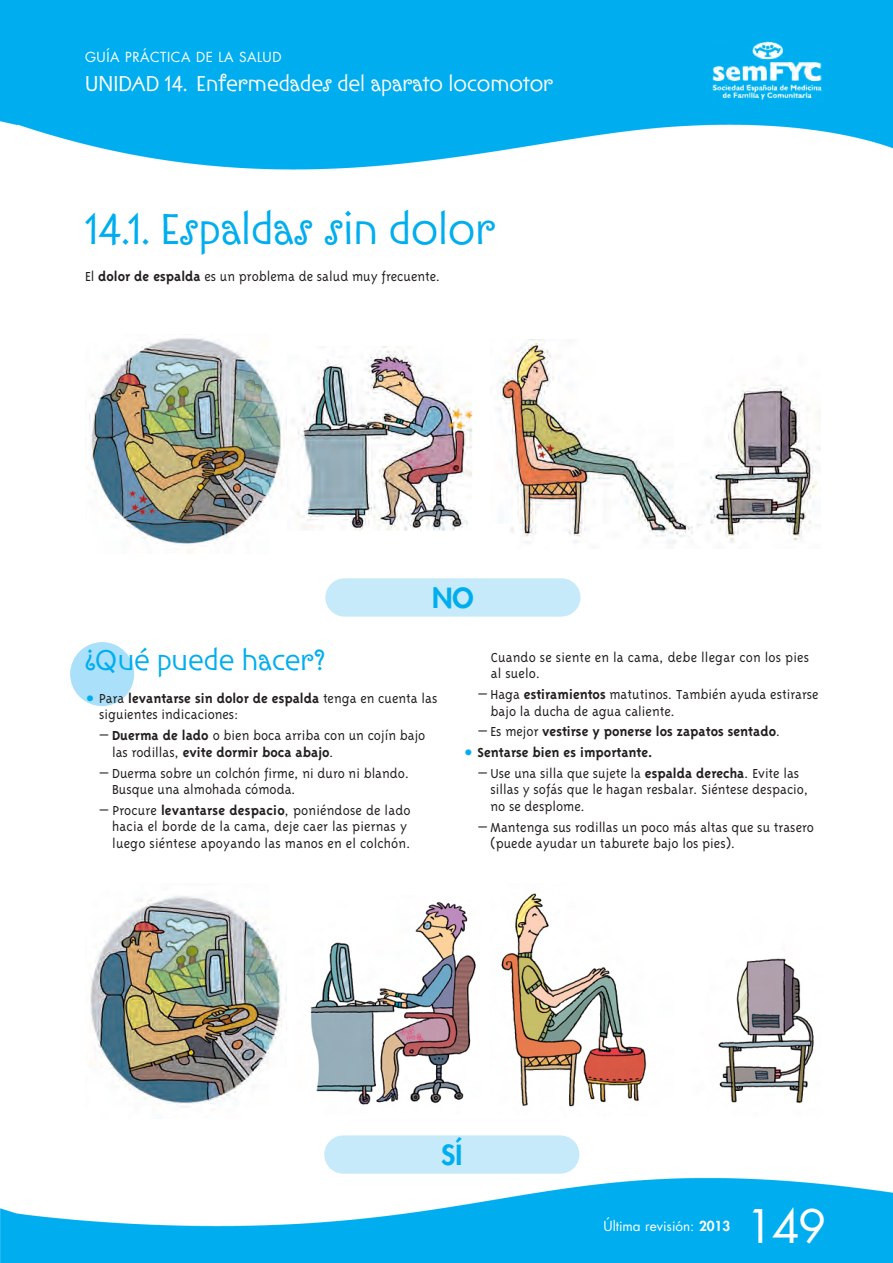
<style>
.page{position:relative;width:893px;height:1263px;background:#fff}
.page>*{position:absolute;margin:0;border:0;box-sizing:border-box;transform-origin:0 0}
.t1{font:45px "Ironwork ITCTT";color:#00aeef}
.t2{font:45px "Futura";color:#fff}
.t3{font:30px "Ironwork ITCTT";color:#00aeef}
.t4{font:800 27px "Futura";color:#00aeef}
.t5{font:22.5px "Ironwork ITCTT";color:#fff}
.t6{font:300 15px/16.5px "Triplex";color:#231f20}
.t7{font:700 15px "Triplex";color:#231f20}
.t8{font:13.5px "Futura";letter-spacing:.035em;color:#fff}
.t9{font:13.5px "Futura";color:#fff}
.s1{font-weight:700}
.s2{font-family:"European Pi Three";font-weight:400;color:#00aeef}
.s3{font-weight:300}
.s4{font-weight:800}
</style>
<div class="page">
<div style="left:70px;top:642px;width:64px;height:64px;background:#aae0f9;border-radius:50%"></div>
<img style="left:0;top:1177px;width:893px;height:86px">
<img style="left:0;top:0;width:893px;height:170px">
<div style="left:699px;top:32px;width:142px;height:81px;background:#00aeef"></div>
<img style="left:712px;top:41px;width:110px;height:59px">
<img style="left:89px;top:338px;width:198px;height:215px">
<img style="left:292px;top:346px;width:181px;height:185px">
<img style="left:490px;top:339px;width:330px;height:205px">
<div style="left:325px;top:578px;width:255px;height:39px;background:#c6eafa;border-radius:19px"></div>
<img style="left:90px;top:896px;width:197px;height:211px">
<img style="left:310px;top:902px;width:166px;height:203px">
<img style="left:501px;top:893px;width:313px;height:214px">
<div style="left:324px;top:1135px;width:255px;height:39px;background:#c6eafa;border-radius:19px"></div>
<p class="t8" style="left:85px;top:51px;width:198px">GUÍA PRÁCTICA DE LA SALUD</p>
<p class="t5" style="left:85px;top:70px;width:470px">UNIDAD 14. Enfermedades del aparato locomotor</p>
<p class="t1" style="left:85px;top:202px;width:412px">14.1. Espaldas sin dolor</p>
<p class="t6" style="left:85px;top:267px;width:357px">El <span class="s1">dolor de espalda</span> es un problema de salud muy frecuente.</p>
<p class="t4" style="left:432px;top:585px;width:43px">NO</p>
<p class="t3" style="left:85px;top:642px;width:241px">¿Qué puede hacer?</p>
<p class="t6" style="left:99px;top:689px;width:340px;text-indent:-14px"><span class="s2">-</span> Para <span class="s1">levantarse sin dolor de espalda</span> tenga en cuenta las siguientes indicaciones:</p>
<p class="t6" style="left:112px;top:727px;width:315px;text-indent:-12px">– <span class="s1">Duerma de lado</span> o bien boca arriba con un cojín bajo las rodillas, <span class="s1">evite dormir boca abajo</span>.</p>
<p class="t6" style="left:112px;top:764px;width:299px;text-indent:-12px">– Duerma sobre un colchón firme, ni duro ni blando.<br>Busque una almohada cómoda.</p>
<p class="t6" style="left:112px;top:801px;width:300px;text-indent:-12px">– Procure <span class="s1">levantarse despacio</span>, poniéndose de lado hacia el borde de la cama, deje caer las piernas y luego siéntese apoyando las manos en el colchón.</p>
<p class="t6" style="left:491px;top:648px;width:320px">Cuando se siente en la cama, debe llegar con los pies al suelo.</p>
<p class="t6" style="left:490px;top:686px;width:330px;text-indent:-12px">– Haga <span class="s1">estiramientos</span> matutinos. También ayuda estirarse bajo la ducha de agua caliente.</p>
<p class="t7" style="left:478px;top:722px;width:303px"><span class="s3">– Es mejor</span> vestirse y ponerse los zapatos sentado<span class="s3">.</span></p>
<p class="t7" style="left:463px;top:743px;width:191px"><span class="s2">-</span> Sentarse bien es importante.</p>
<p class="t6" style="left:490px;top:764px;width:319px;text-indent:-12px">– Use una silla que sujete la <span class="s1">espalda derecha</span>. Evite las sillas y sofás que le hagan resbalar. Siéntese despacio, no se desplome.</p>
<p class="t6" style="left:490px;top:818px;width:325px;text-indent:-12px">– Mantenga sus rodillas un poco más altas que su trasero (puede ayudar un taburete bajo los pies).</p>
<p class="t4" style="left:441px;top:1142px;width:23px">SÍ</p>
<p class="t9" style="left:603px;top:1219px;width:128px">Última revisión: <span class="s4">2013</span></p>
<p class="t2" style="left:746px;top:1205px;width:82px">149</p>
</div>
